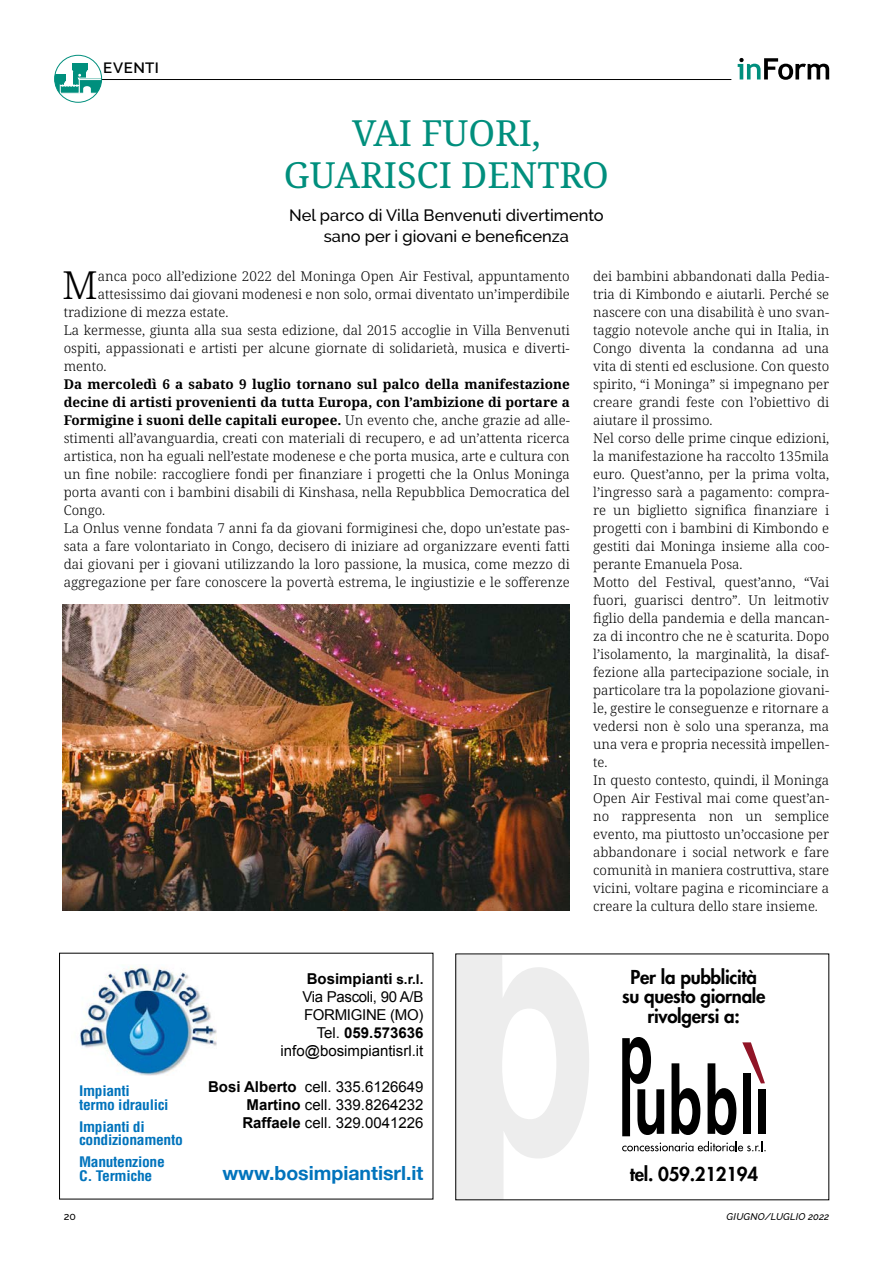
<style>
.page{position:relative;width:893px;height:1263px;background:#fff}
.page>*{position:absolute;margin:0;border:0;box-sizing:border-box;transform-origin:0 0}
.t1{font:300 38.7px "Avrile Serif";color:#000}
.t2{font:36px/42px "Avrile Serif";color:#008f7d;text-align:center}
.t3{font:700 19.5px "Helvetica Neue";color:#0173bc}
.t4{font:800 18.6px/19.8px "Futura Std";letter-spacing:-.015em;color:#000;text-align:center}
.t5{font:500 16.5px/21px "Raleway";color:#000;text-align:center}
.t6{font:15px/18px "Arial";letter-spacing:-.02em;color:#000;text-align:right}
.t7{font:15px/18px "Arial";color:#000;text-align:justify}
.t8{font:600 15px "Raleway";letter-spacing:.03em;color:#000}
.t9{font:700 condensed 14.25px/13.5px "Helvetica LT Std";letter-spacing:-.02em;color:#0173bc;scale:1.1 1}
.t10{font:300 13.5px/18px "Avrile Serif";color:#000}
.t11{font:500 10.5px "Raleway";color:#000}
.t12{font:italic 500 9.75px "Raleway";letter-spacing:.02em;color:#000}
.s1{font-weight:700}
.s2{font-weight:700;font-size:13.5px}
</style>
<div class="page">
<img style="left:79px;top:966px;width:137px;height:110px">
<svg style="left:457px;top:955px;width:132px;height:243px"></svg>
<svg style="left:622px;top:1037px;width:144px;height:114px"></svg>
<hr style="left:102px;top:79px;width:629px;height:1px;background:#000">
<svg style="left:738px;top:58px;width:91px;height:22px"></svg>
<svg style="left:55px;top:55px;width:47px;height:47px"></svg>
<svg style="left:55px;top:64px;width:47px;height:30px"></svg>
<div style="left:54px;top:55px;width:48px;height:48px;border:1px solid #008f7d;border-radius:50%"></div>
<img style="left:62px;top:604px;width:508px;height:307px">
<p class="t8" style="left:103px;top:59px;width:57px">EVENTI</p>
<h2 class="t2" style="left:284px;top:113px;width:327px">VAI FUORI,<br>GUARISCI DENTRO</h2>
<p class="t5" style="left:289px;top:205px;width:316px">Nel parco di Villa Benvenuti divertimento sano per i giovani e beneficenza</p>
<h1 class="t1" style="left:62px;top:259px;width:37px">M</h1>
<p class="t10" style="left:98px;top:267px;width:473px">anca poco all’edizione 2022 del Moninga Open Air Festival, appuntamento</p>
<p class="t10" style="left:98px;top:285px;width:473px">attesissimo dai giovani modenesi e non solo, ormai diventato un’imperdibile</p>
<p class="t10" style="left:64px;top:303px;width:166px">tradizione di mezza estate.</p>
<p class="t10" style="left:64px;top:321px;width:507px">La kermesse, giunta alla sua sesta edizione, dal 2015 accoglie in Villa Benvenuti</p>
<p class="t10" style="left:64px;top:339px;width:507px">ospiti, appassionati e artisti per alcune giornate di solidarietà, musica e diverti-</p>
<p class="t10" style="left:64px;top:357px;width:44px">mento.</p>
<p class="t10" style="left:64px;top:375px;width:508px"><span class="s1">Da mercoledì 6 a sabato 9 luglio tornano sul palco della manifestazione decine di artisti provenienti da tutta Europa, con l’ambizione di portare a Formigine i suoni delle capitali europee.</span> Un evento che, anche grazie ad alle&shy;stimenti all’avanguardia, creati con materiali di recupero, e ad un’attenta ricerca artistica, non ha eguali nell’estate modenese e che porta musica, arte e cultura con un fine nobile: raccogliere fondi per finanziare i progetti che la Onlus Moninga porta avanti con i bambini disabili di Kinshasa, nella Repubblica Democratica del Congo.<br>La Onlus venne fondata 7 anni fa da giovani formiginesi che, dopo un’estate pas&shy;sata a fare volontariato in Congo, decisero di iniziare ad organizzare eventi fatti dai giovani per i giovani utilizzando la loro passione, la musica, come mezzo di aggregazione per fare conoscere la povertà estrema, le ingiustizie e le sofferenze</p>
<p class="t10" style="left:593px;top:267px;width:238px">dei bambini abbandonati dalla Pedia&shy;tria di Kimbondo e aiutarli. Perché se nascere con una disabilità è uno svan&shy;taggio notevole anche qui in Italia, in Congo diventa la condanna ad una vita di stenti ed esclusione. Con questo spirito, “i Moninga” si impegnano per creare grandi feste con l’obiettivo di aiutare il prossimo.<br>Nel corso delle prime cinque edizioni, la manifestazione ha raccolto 135mila euro. Quest’anno, per la prima volta, l’ingresso sarà a pagamento: compra&shy;re un biglietto significa finanziare i progetti con i bambini di Kimbondo e gestiti dai Moninga insieme alla coo&shy;perante Emanuela Posa.<br>Motto del Festival, quest’anno, “Vai fuori, guarisci dentro”. Un leitmotiv figlio della pandemia e della mancan&shy;za di incontro che ne è scaturita. Dopo l’isolamento, la marginalità, la disaf&shy;fezione alla partecipazione sociale, in particolare tra la popolazione giovani&shy;le, gestire le conseguenze e ritornare a vedersi non è solo una speranza, ma una vera e propria necessità impellen&shy;te.<br>In questo contesto, quindi, il Moninga Open Air Festival mai come quest’an&shy;no rappresenta non un semplice evento, ma piuttosto un’occasione per abbandonare i social network e fare comunità in maniera costruttiva, stare vicini, voltare pagina e ricominciare a creare la cultura dello stare insieme.</p>
<h3 class="t4" style="left:622px;top:967px;width:145px">Per la pubblicità su questo giornale rivolgersi a:</h3>
<p class="t6" style="left:281px;top:970px;width:144px"><span class="s1">Bosimpianti</span> <span class="s2">s.r.l.<br></span>Via Pascoli, 90 A/B<br>FORMIGINE (MO)<br>Tel. <span class="s1">059.573636 </span>info@bosimpiantisrl.it</p>
<p class="t7" style="left:242px;top:1078px;width:182px;text-indent:-34px"><span class="s1">Bosi Alberto</span> cell. 335.6126649<br><span class="s1">Martino</span> cell. 339.8264232<br><span class="s1">Raffaele</span> cell. 329.0041226</p>
<h3 class="t3" style="left:222px;top:1158px;width:202px">www.bosimpiantisrl.it</h3>
<p class="t9" style="left:79px;top:1084px;width:83px">Impianti termo idraulici</p>
<p class="t9" style="left:79px;top:1120px;width:96px">Impianti di condizionamento</p>
<p class="t9" style="left:79px;top:1155px;width:79px">Manutenzione<br>C. Termiche</p>
<h3 class="t4" style="left:630px;top:1164px;width:130px">tel. 059.212194</h3>
<p class="t11" style="left:64px;top:1211px;width:14px">20</p>
<p class="t12" style="left:727px;top:1211px;width:104px">GIUGNO/LUGLIO 2022</p>
</div>
